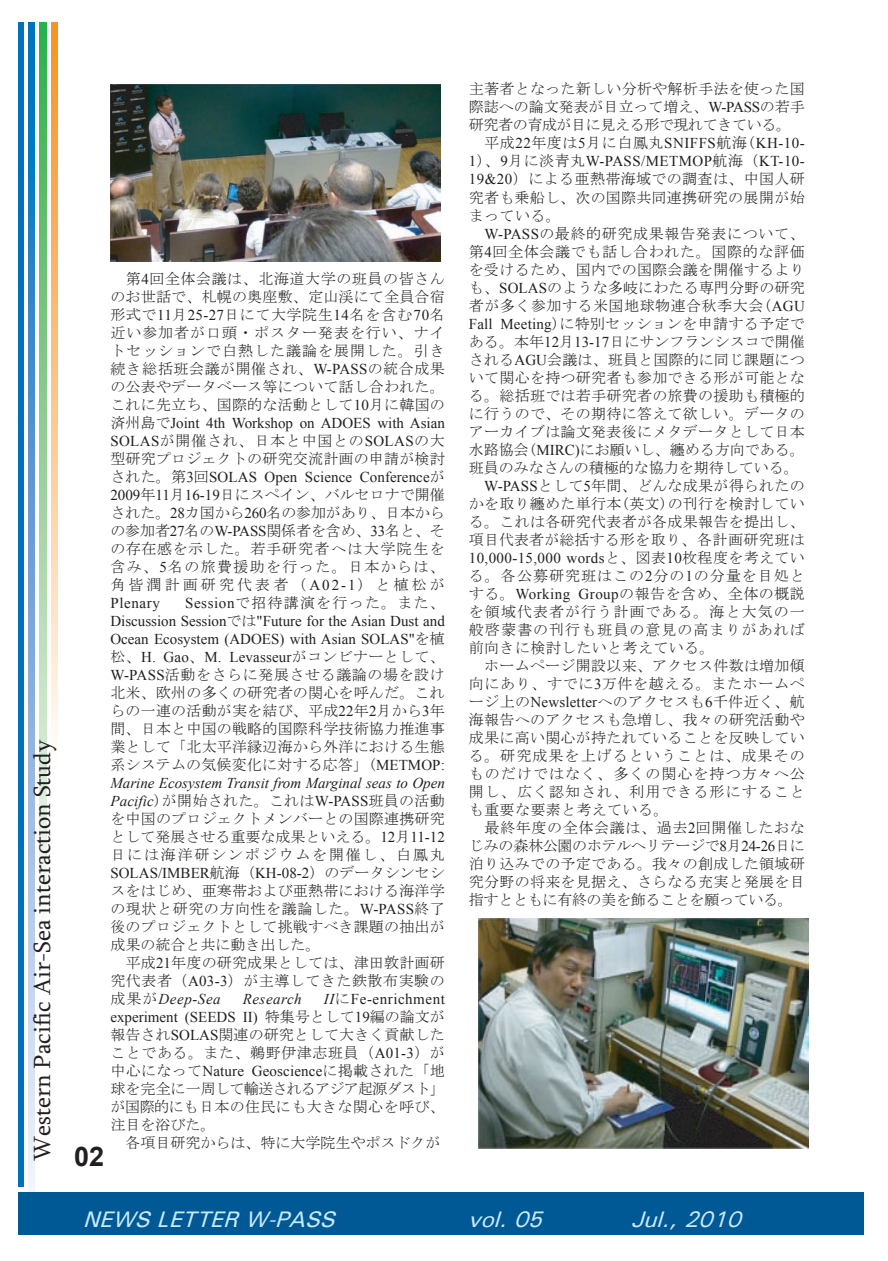
<style>
.page{position:relative;width:888px;height:1261px;background:#fff}
.page>*{position:absolute;margin:0;border:0;box-sizing:border-box;transform-origin:0 0}
.t1{font:700 27px "Arial";color:#231f20}
.t2{font:24px "Sylfaen";color:#231f20}
.t3{font:italic 22.5px "Utah";color:#c6eafa}
.t4{font:15px/18px "MS Mincho";letter-spacing:.02em;color:#231f20}
.t5{font:15px "MS Mincho";letter-spacing:.07em;color:#231f20}
.t6{font:15px "Times New Roman";letter-spacing:.03em;color:#231f20}
.t7{font:15px "MS Mincho";letter-spacing:.045em;color:#231f20}
.t8{font:15px "MS Mincho";color:#231f20}
.t9{font:15px "MS Mincho";letter-spacing:-.02em;color:#231f20}
.t10{font:15px "MS Mincho";letter-spacing:-.025em;color:#231f20}
.t11{font:italic 15px "Times New Roman";letter-spacing:.035em;color:#231f20}
.s1{font-family:"Times New Roman"}
.s2{font-family:"Times New Roman";font-style:italic}
.s3{font-family:"MS Mincho"}
</style>
<div class="page">
<div style="left:18px;top:22px;width:5px;height:1164px;background:#0072bc"></div>
<svg style="left:28px;top:22px;width:7px;height:1213px;background:#74a9d8"></svg>
<svg style="left:40px;top:22px;width:6px;height:881px;background:#95d19a"></svg>
<svg style="left:52px;top:22px;width:6px;height:719px;background:#fbc486"></svg>
<div style="left:18px;top:1191px;width:846px;height:43px;background:#005894"></div>
<img style="left:110px;top:85px;width:331px;height:176px">
<img style="left:479px;top:918px;width:330px;height:229px">
<p class="t2" style="left:26px;top:1160px;width:423px;rotate:-90deg">Western Pacific Air-Sea interaction Study</p>
<p class="t4" style="left:110px;top:269px;width:336px;text-align:justify">　第<span class="s1">4</span>回全体会議は、北海道大学の班員の皆さんのお世話で、札幌の奥座敷、定山渓にて全員合宿形式で<span class="s1">11</span>月<span class="s1">25-27</span>日にて大学院生<span class="s1">14</span>名を含む<span class="s1">70</span>名近い参加者が口頭・ポスター発表を行い、ナイトセッションで白熱した議論を展開した。引き続き総括班会議が開催され、<span class="s1">W-PASS</span>の統合成果の公表やデータベース等について話し合われた。これに先立ち、国際的な活動として<span class="s1">10</span>月に韓国の済州島で<span class="s1">Joint 4th Workshop on ADOES with Asian SOLAS</span>が開催され、日本と中国との<span class="s1">SOLAS</span>の大型研究プロジェクトの研究交流計画の申請が検討された。第<span class="s1">3</span>回<span class="s1">SOLAS Open Science Conference</span>が<span class="s1">2009</span>年<span class="s1">11</span>月<span class="s1">16-19</span>日にスペイン、バルセロナで開催された。<span class="s1">28</span>カ国から<span class="s1">260</span>名の参加があり、日本からの参加者<span class="s1">27</span>名の<span class="s1">W-PASS</span>関係者を含め、<span class="s1">33</span>名と、その存在感を示した。若手研究者へは大学院生を含み、<span class="s1">5</span>名の旅費援助を行った。日本からは、角皆潤計画研究代表者（<span class="s1">A02-1</span>）と植松が<span class="s1">Plenary</span></p>
<p class="t4" style="left:110px;top:593px;width:336px;text-indent:75px"><span class="s1">Session</span>で招待講演を行った。また、<br><span class="s1">Discussion Session</span>では<span class="s1">"Future for the Asian Dust and<br>Ocean Ecosystem (ADOES) with Asian SOLAS"</span>を植松、<span class="s1">H. Gao</span>、<span class="s1">M. Levasseur</span>がコンビナーとして、<br><span class="s1">W-PASS</span>活動をさらに発展させる議論の場を設け北米、欧州の多くの研究者の関心を呼んだ。これらの一連の活動が実を結び、平成<span class="s1">22</span>年<span class="s1">2</span>月から<span class="s1">3</span>年間、日本と中国の戦略的国際科学技術協力推進事業として「北太平洋縁辺海から外洋における生態系システムの気候変化に対する応答」(<span class="s1">METMOP:<br></span><span class="s2">Marine Ecosystem Transit from Marginal seas to Open<br>Pacific</span>)が開始された。これは<span class="s1">W-PASS</span>班員の活動を中国のプロジェクトメンバーとの国際連携研究として発展させる重要な成果といえる。<span class="s1">12</span>月<span class="s1">11-12</span>日には海洋研シンポジウムを開催し、白鳳丸<br><span class="s1">SOLAS/IMBER</span>航海（<span class="s1">KH-08-2</span>）のデータシンセシスをはじめ、亜寒帯および亜熱帯における海洋学の現状と研究の方向性を議論した。<span class="s1">W-PASS</span>終了後のプロジェクトとして挑戦すべき課題の抽出が成果の統合と共に動き出した。<br>　平成<span class="s1">21</span>年度の研究成果としては、津田敦計画研究代表者（<span class="s1">A03-3</span>）が主導してきた鉄散布実験の成果が<span class="s2">Deep-Sea</span></p>
<p class="t4" style="left:110px;top:989px;width:336px;text-indent:213px"><span class="s2">II</span>に<span class="s1">Fe-enrichment experiment (SEEDS II)</span> 特集号として<span class="s1">19</span>編の論文が報告され<span class="s1">SOLAS</span>関連の研究として大きく貢献したことである。また、鵜野伊津志班員（<span class="s1">A01-3</span>）が中心になって<span class="s1">Nature Geoscience</span>に掲載された「地球を完全に一周して輸送されるアジア起源ダスト」が国際的にも日本の住民にも大きな関心を呼び、注目を浴びた。<br>　各項目研究からは、特に大学院生やポスドクが</p>
<p class="t11" style="left:243px;top:988px;width:61px">Research</p>
<p class="t1" style="left:74px;top:1138px;width:32px">02</p>
<p class="t4" style="left:469px;top:80px;width:337px">主著者となった新しい分析や解析手法を使った国</p>
<p class="t8" style="left:469px;top:99px;width:338px">際誌への論文発表が目立って増え、<span class="s1">W-PASS</span>の若手</p>
<p class="t10" style="left:469px;top:117px;width:324px">研究者の育成が目に見える形で現れてきている。</p>
<p class="t6" style="left:484px;top:133px;width:322px"><span class="s3">平成</span>22<span class="s3">年度は</span>5<span class="s3">月に白鳳丸</span>SNIFFS<span class="s3">航海(</span>KH-10-</p>
<p class="t6" style="left:469px;top:151px;width:337px">1<span class="s3">)、</span>9<span class="s3">月に淡青丸</span>W-PASS/METMOP<span class="s3">航海（</span>KT-10-</p>
<p class="t4" style="left:469px;top:170px;width:337px"><span class="s1">19&amp;20</span>）による亜熱帯海域での調査は、中国人研</p>
<p class="t4" style="left:469px;top:188px;width:337px">究者も乗船し、次の国際共同連携研究の展開が始</p>
<p class="t4" style="left:469px;top:206px;width:93px">まっている。</p>
<p class="t7" style="left:485px;top:225px;width:322px"><span class="s1">W-PASS</span>の最終的研究成果報告発表について、</p>
<p class="t7" style="left:469px;top:243px;width:338px">第<span class="s1">4</span>回全体会議でも話し合われた。国際的な評価</p>
<p class="t4" style="left:469px;top:260px;width:337px">を受けるため、国内での国際会議を開催するより</p>
<p class="t4" style="left:469px;top:278px;width:337px">も、<span class="s1">SOLAS</span>のような多岐にわたる専門分野の研究</p>
<p class="t4" style="left:469px;top:296px;width:337px">者が多く参加する米国地球物連合秋季大会(<span class="s1">AGU</span></p>
<p class="t4" style="left:469px;top:314px;width:338px"><span class="s1">Fall Meeting</span>)に特別セッションを申請する予定で</p>
<p class="t4" style="left:469px;top:332px;width:337px">ある。本年<span class="s1">12</span>月<span class="s1">13-17</span>日にサンフランシスコで開催</p>
<p class="t4" style="left:469px;top:350px;width:337px">される<span class="s1">AGU</span>会議は、班員と国際的に同じ課題につ</p>
<p class="t4" style="left:469px;top:368px;width:337px">いて関心を持つ研究者も参加できる形が可能とな</p>
<p class="t4" style="left:469px;top:386px;width:337px">る。総括班では若手研究者の旅費の援助も積極的</p>
<p class="t4" style="left:469px;top:404px;width:337px">に行うので、その期待に答えて欲しい。データの</p>
<p class="t4" style="left:469px;top:422px;width:337px">アーカイブは論文発表後にメタデータとして日本</p>
<p class="t8" style="left:469px;top:441px;width:337px">水路協会(<span class="s1">MIRC)</span>にお願いし、纏める方向である。</p>
<p class="t8" style="left:469px;top:459px;width:331px">班員のみなさんの積極的な協力を期待している。</p>
<p class="t4" style="left:484px;top:476px;width:322px"><span class="s1">W-PASS</span>として<span class="s1">5</span>年間、どんな成果が得られたの</p>
<p class="t4" style="left:469px;top:494px;width:337px">かを取り纏めた単行本(英文)の刊行を検討してい</p>
<p class="t4" style="left:469px;top:512px;width:337px">る。これは各研究代表者が各成果報告を提出し、</p>
<p class="t4" style="left:469px;top:530px;width:337px">項目代表者が総括する形を取り、各計画研究班は</p>
<p class="t6" style="left:469px;top:547px;width:337px">10,000-15,000 words<span class="s3">と、図表</span>10<span class="s3">枚程度を考えてい</span></p>
<p class="t5" style="left:469px;top:567px;width:338px">る。各公募研究班はこの<span class="s1">2</span>分の<span class="s1">1</span>の分量を目処と</p>
<p class="t4" style="left:469px;top:584px;width:338px">する。<span class="s1">Working Group</span>の報告を含め、全体の概説</p>
<p class="t5" style="left:469px;top:603px;width:337px">を領域代表者が行う計画である。海と大気の一</p>
<p class="t5" style="left:469px;top:621px;width:337px">般啓蒙書の刊行も班員の意見の高まりがあれば</p>
<p class="t4" style="left:469px;top:638px;width:247px">前向きに検討したいと考えている。</p>
<p class="t4" style="left:469px;top:656px;width:337px">　ホームページ開設以来、アクセス件数は増加傾</p>
<p class="t7" style="left:469px;top:675px;width:338px">向にあり、すでに<span class="s1">3</span>万件を越える。またホームペ</p>
<p class="t4" style="left:469px;top:692px;width:337px">ージ上の<span class="s1">Newsletter</span>へのアクセスも<span class="s1">6</span>千件近く、航</p>
<p class="t4" style="left:469px;top:710px;width:337px">海報告へのアクセスも急増し、我々の研究活動や</p>
<p class="t4" style="left:469px;top:728px;width:337px">成果に高い関心が持たれていることを反映してい</p>
<p class="t5" style="left:469px;top:747px;width:337px">る。研究成果を上げるということは、成果その</p>
<p class="t5" style="left:469px;top:765px;width:337px">ものだけではなく、多くの関心を持つ方々へ公</p>
<p class="t5" style="left:469px;top:783px;width:337px">開し、広く認知され、利用できる形にすること</p>
<p class="t4" style="left:469px;top:800px;width:201px">も重要な要素と考えている。</p>
<p class="t7" style="left:469px;top:819px;width:338px">　最終年度の全体会議は、過去<span class="s1">2</span>回開催したおな</p>
<p class="t9" style="left:469px;top:837px;width:337px">じみの森林公園のホテルヘリテージで<span class="s1">8</span>月<span class="s1">24-26</span>日に</p>
<p class="t4" style="left:469px;top:854px;width:337px">泊り込みでの予定である。我々の創成した領域研</p>
<p class="t4" style="left:469px;top:872px;width:337px">究分野の将来を見据え、さらなる充実と発展を目</p>
<p class="t9" style="left:469px;top:891px;width:326px">指すとともに有終の美を飾ることを願っている。</p>
<p class="t3" style="left:85px;top:1205px;width:253px">NEWS LETTER W-PASS</p>
<p class="t3" style="left:470px;top:1205px;width:76px">vol. 05</p>
<p class="t3" style="left:632px;top:1205px;width:112px">Jul., 2010</p>
</div>
